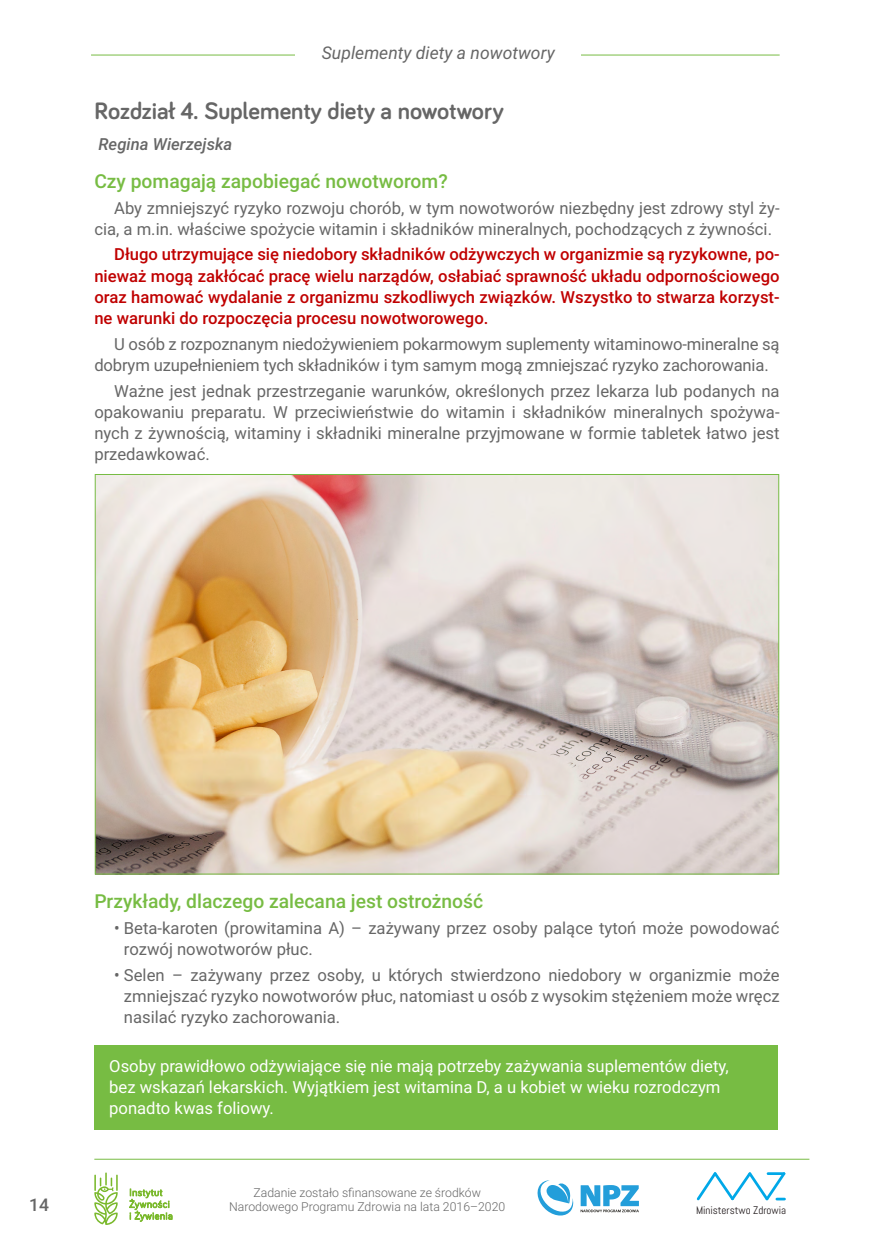
<style>
.page{position:relative;width:874px;height:1241px;background:#fff}
.page>*{position:absolute;margin:0;border:0;box-sizing:border-box;transform-origin:0 0}
.t1{font:700 24.5px "Bariol";color:#666}
.t2{font:500 19.25px "Roboto";color:#77bc43}
.t3{font:italic 17.5px "Roboto";color:#666}
.t4{font:500 17.5px "Roboto";color:#666}
.t5{font:16.62px/21px "Roboto";color:#666}
.t6{font:500 16.62px/21px "Roboto";color:#c00000;text-align:justify}
.t7{font:16.62px/21px "Roboto";color:#fff}
.t8{font:italic 500 16.62px "Roboto";color:#666}
.t9{font:300 12.25px/14.7px "Roboto";color:#666;text-align:center}
.t10{font:11.03px "Abel";color:#211a1c}
</style>
<div class="page">
<hr style="left:94px;top:1158px;width:715px;height:1px;background:#77bc43">
<hr style="left:91px;top:55px;width:688px;height:1px;background:#77bc43">
<svg style="left:129px;top:1188px;width:43px;height:34px"></svg>
<svg style="left:94px;top:1172px;width:24px;height:52px"></svg>
<svg style="left:696px;top:1172px;width:90px;height:29px"></svg>
<svg style="left:537px;top:1180px;width:36px;height:35px"></svg>
<svg style="left:580px;top:1185px;width:58px;height:26px"></svg>
<div style="left:295px;top:38px;width:285px;height:29px;background:#fff"></div>
<img style="left:97px;top:476px;width:679px;height:396px">
<div style="left:94px;top:1044px;width:683px;height:84px;background:#77bc43"></div>
<p class="t3" style="left:321px;top:41px;width:234px">Suplementy diety a nowotwory</p>
<h1 class="t1" style="left:94px;top:94px;width:411px">Rozdział 4. Suplementy diety a nowotwory</h1>
<p class="t8" style="left:98px;top:132px;width:135px">Regina Wierzejska</p>
<p class="t2" style="left:94px;top:167px;width:354px">Czy pomagają zapobiegać nowotworom?</p>
<p class="t5" style="left:94px;top:196px;width:686px;text-indent:20px">Aby zmniejszyć ryzyko rozwoju chorób, w tym nowotworów niezbędny jest zdrowy styl ży&shy;cia, a m.in. właściwe spożycie witamin i składników mineralnych, pochodzących z żywności.</p>
<p class="t6" style="left:94px;top:243px;width:686px;text-indent:20px">Długo utrzymujące się niedobory składników odżywczych w organizmie są ryzykowne, po&shy;nieważ mogą zakłócać pracę wielu narządów, osłabiać sprawność układu odpornościowego oraz hamować wydalanie z organizmu szkodliwych związków. Wszystko to stwarza korzyst&shy;ne warunki do rozpoczęcia procesu nowotworowego.</p>
<p class="t5" style="left:94px;top:332px;width:686px;text-indent:20px">U osób z rozpoznanym niedożywieniem pokarmowym suplementy witaminowo-mineralne są dobrym uzupełnieniem tych składników i tym samym mogą zmniejszać ryzyko zachorowania.</p>
<p class="t5" style="left:94px;top:379px;width:686px;text-align:justify;text-indent:20px">Ważne jest jednak przestrzeganie warunków, określonych przez lekarza lub podanych na opakowaniu preparatu. W przeciwieństwie do witamin i składników mineralnych spożywa&shy;nych z żywnością, witaminy i składniki mineralne przyjmowane w formie tabletek łatwo jest przedawkować.</p>
<p class="t2" style="left:94px;top:887px;width:390px">Przykłady, dlaczego zalecana jest ostrożność</p>
<p class="t5" style="left:124px;top:916px;width:656px;text-indent:-10px">• Beta-karoten (prowitamina A) – zażywany przez osoby palące tytoń może powodować rozwój nowotworów płuc.</p>
<p class="t5" style="left:124px;top:963px;width:657px;text-align:justify;text-indent:-10px">• Selen – zażywany przez osoby, u których stwierdzono niedobory w organizmie może zmniejszać ryzyko nowotworów płuc, natomiast u osób z wysokim stężeniem może wręcz nasilać ryzyko zachorowania.</p>
<p class="t7" style="left:109px;top:1054px;width:620px">Osoby prawidłowo odżywiające się nie mają potrzeby zażywania suplementów diety, bez wskazań lekarskich. Wyjątkiem jest witamina D, a u kobiet w wieku rozrodczym ponadto kwas foliowy.</p>
<p class="t4" style="left:29px;top:1192px;width:21px">14</p>
<p class="t9" style="left:229px;top:1184px;width:277px">Zadanie zostało sfinansowane ze środków<br>Narodowego Programu Zdrowia na lata 2016–2020</p>
<p class="t10" style="left:695px;top:1203px;width:91px">Ministerstwo Zdrowia</p>
</div>
